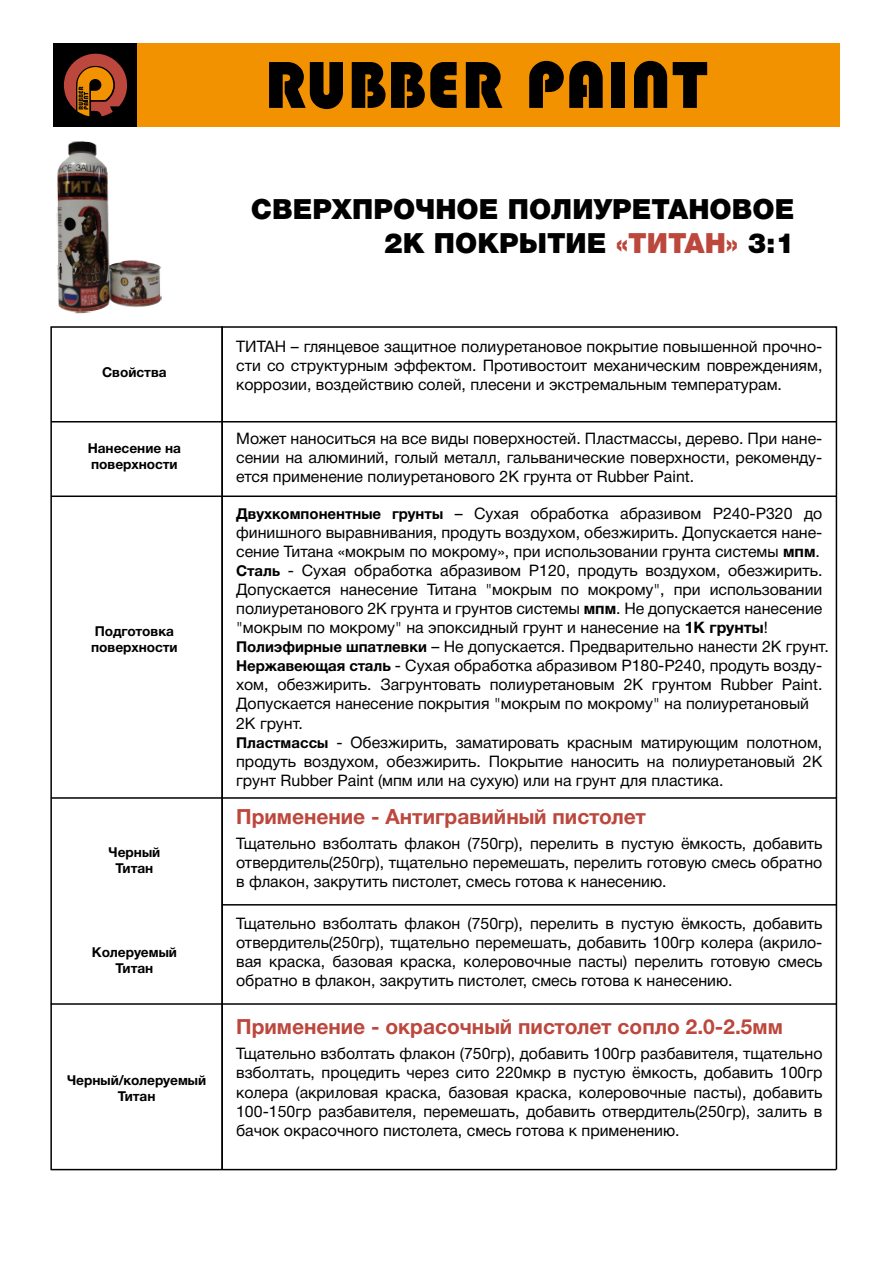
<style>
.page{position:relative;width:893px;height:1263px;background:#fff}
.page>*{position:absolute;margin:0;border:0;box-sizing:border-box;transform-origin:0 0}
.t1{font:900 27.9px/33.5px "Helvetica Neue Cyr";color:#000;text-align:right}
.t2{font:700 21px "Helvetica Neue Cyr";color:#bc473d}
.t3{font:15.9px/19px "Helvetica Neue Cyr";color:#000;text-align:justify}
.t4{font:700 13.65px/16.4px "Helvetica Neue Cyr";color:#000;text-align:center}
.s1{color:#bc473d}
.s2{font-weight:700;font-size:15px}
.s3{font-weight:700}
</style>
<div class="page">
<div style="left:137px;top:43px;width:702px;height:84px;background:#f39200"></div>
<div style="left:54px;top:43px;width:83px;height:84px;background:#000"></div>
<svg style="left:64px;top:53px;width:64px;height:63px"></svg>
<svg style="left:673px;top:62px;width:34px;height:46px"></svg>
<svg style="left:634px;top:61px;width:33px;height:47px"></svg>
<div style="left:611px;top:62px;width:14px;height:46px;background:#000"></div>
<svg style="left:529px;top:61px;width:74px;height:47px"></svg>
<svg style="left:466px;top:62px;width:36px;height:46px"></svg>
<svg style="left:352px;top:62px;width:105px;height:46px"></svg>
<svg style="left:269px;top:62px;width:74px;height:47px"></svg>
<div style="left:50px;top:326px;width:173px;height:844px;border:2px solid #000"></div>
<hr style="left:51px;top:421px;width:786px;height:1px;background:#000">
<hr style="left:51px;top:495px;width:786px;height:2px;background:#000">
<hr style="left:51px;top:797px;width:786px;height:2px;background:#000">
<hr style="left:51px;top:1003px;width:785px;height:2px;background:#000">
<hr style="left:51px;top:1169px;width:785px;height:1px;background:#000">
<hr style="left:222px;top:904px;width:615px;height:1px;background:#000">
<img style="left:56px;top:141px;width:106px;height:173px">
<h1 class="t1" style="left:251px;top:193px;width:545px">СВЕРХПРОЧНОЕ ПОЛИУРЕТАНОВОЕ<br>2K ПОКРЫТИЕ <span class="s1">«ТИТАН»</span> 3:1</h1>
<p class="t4" style="left:102px;top:365px;width:66px">Свойства</p>
<p class="t4" style="left:88px;top:441px;width:95px;text-align:left">Нанесение на поверхности</p>
<p class="t4" style="left:91px;top:624px;width:88px;text-align:left">Подготовка поверхности</p>
<p class="t4" style="left:109px;top:845px;width:53px">Черный<br>Титан</p>
<p class="t4" style="left:92px;top:945px;width:87px">Колеруемый<br>Титан</p>
<p class="t4" style="left:67px;top:1073px;width:141px">Черный/колеруемый<br>Титан</p>
<p class="t3" style="left:236px;top:338px;width:588px">ТИТАН – глянцевое защитное полиуретановое покрытие повышенной прочно&shy;сти со структурным эффектом. Противостоит механическим повреждениям, коррозии, воздействию солей, плесени и экстремальным температурам.</p>
<p class="t3" style="left:236px;top:430px;width:588px">Может наноситься на все виды поверхностей. Пластмассы, дерево. При нане&shy;сении на алюминий, голый металл, гальванические поверхности, рекоменду&shy;ется применение полиуретанового 2К грунта от Rubber Paint.</p>
<p class="t3" style="left:236px;top:505px;width:594px;text-align:left"><span class="s2">Двухкомпонентные грунты</span> – Сухая обработка абразивом Р240-Р320 до финишного выравнивания, продуть воздухом, обезжирить. Допускается нане&shy;сение Титана «мокрым по мокрому», при использовании грунта системы <span class="s3">мпм</span>.<br><span class="s2">Сталь</span> - Cухая обработка абразивом Р120, продуть воздухом, обезжирить.<br>Допускается нанесение Титана "мокрым по мокрому", при использовании полиуретанового 2К грунта и грунтов системы <span class="s3">мпм</span>. Не допускается нанесение "мокрым по мокрому" на эпоксидный грунт и нанесение на <span class="s3">1К грунты</span>!<br><span class="s2">Полиэфирные шпатлевки</span> – Не допускается. Предварительно нанести 2К грунт.<br><span class="s2">Нержавеющая стал</span><span class="s3">ь</span> - Cухая обработка абразивом Р180-Р240, продуть возду&shy;хом, обезжирить. Загрунтовать полиуретановым 2К грунтом Rubber Paint.<br>Допускается нанесение покрытия "мокрым по мокрому" на полиуретановый 2К грунт.<br><span class="s2">Пластмассы</span> - Обезжирить, заматировать красным матирующим полотном, продуть воздухом, обезжирить. Покрытие наносить на полиуретановый 2К грунт Rubber Paint (мпм или на сухую) или на грунт для пластика.</p>
<h2 class="t2" style="left:236px;top:809px;width:411px">Применение - Антигравийный пистолет</h2>
<p class="t3" style="left:236px;top:835px;width:588px">Тщательно взболтать флакон (750гр), перелить в пустую ёмкость, добавить отвердитель(250гр), тщательно перемешать, перелить готовую смесь обратно в флакон, закрутить пистолет, смесь готова к нанесению.</p>
<p class="t3" style="left:236px;top:915px;width:588px">Тщательно взболтать флакон (750гр), перелить в пустую ёмкость, добавить отвердитель(250гр), тщательно перемешать, добавить 100гр колера (акрило&shy;вая краска, базовая краска, колеровочные пасты) перелить готовую смесь обратно в флакон, закрутить пистолет, смесь готова к нанесению.</p>
<h2 class="t2" style="left:236px;top:1018px;width:548px">Применение - окрасочный пистолет сопло 2.0-2.5мм</h2>
<p class="t3" style="left:236px;top:1046px;width:588px">Тщательно взболтать флакон (750гр), добавить 100гр разбавителя, тщательно взболтать, процедить через сито 220мкр в пустую ёмкость, добавить 100гр колера (акриловая краска, базовая краска, колеровочные пасты), добавить 100-150гр разбавителя, перемешать, добавить отвердитель(250гр), залить в бачок окрасочного пистолета, смесь готова к применению.</p>
</div>
